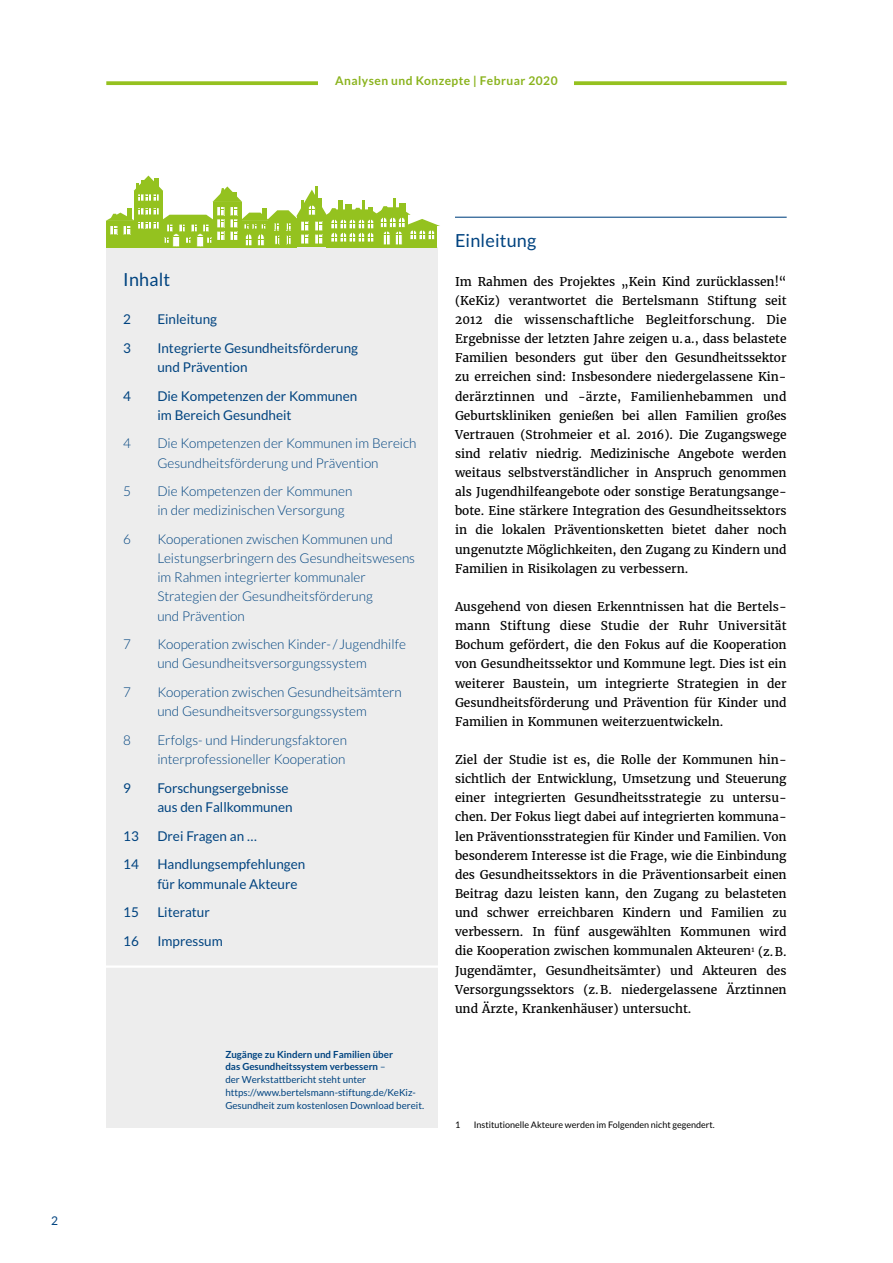
<style>
.page{position:relative;width:893px;height:1263px;background:#fff}
.page>*{position:absolute;margin:0;border:0;box-sizing:border-box;transform-origin:0 0}
.t1{font:18px "Lato";letter-spacing:.01em;color:#004380}
.t2{font:300 13.5px/19.2px "Lato";color:#004380}
.t3{font:13.5px/19.2px "Lato";color:#004380}
.t4{font:12px/19.2px "Merriweather";color:#000;text-align:justify}
.t5{font:700 12px "Lato";letter-spacing:.04em;color:#8ab31d}
.t6{font:12px "Lato";color:#004380}
.t7{font:9.75px/12.8px "Lato";color:#004380}
.t8{font:9px "Lato";color:#000}
.s1{font-weight:700}
</style>
<div class="page">
<svg style="left:106px;top:81px;width:681px;height:4px;background:#9dc530"></svg>
<div style="left:319px;top:67px;width:255px;height:18px;background:#fff"></div>
<div style="left:106px;top:247px;width:332px;height:881px;background:#ededed"></div>
<hr style="left:455px;top:217px;width:332px;height:1px;background:#004380">
<svg style="left:106px;top:176px;width:334px;height:71px"></svg>
<hr style="left:97px;top:965px;width:346px;height:3px;background:#fff">
<p class="t6" style="left:51px;top:1214px;width:8px">2</p>
<p class="t5" style="left:335px;top:74px;width:224px">Analysen und Konzepte | Februar 2020</p>
<h1 class="t1" style="left:123px;top:269px;width:48px">Inhalt</h1>
<p class="t3" style="left:123px;top:309px;width:9px">2</p>
<p class="t3" style="left:157px;top:309px;width:61px">Einleitung</p>
<p class="t3" style="left:123px;top:338px;width:9px">3</p>
<p class="t3" style="left:157px;top:338px;width:202px">Integrierte Gesundheitsförderung und Prävention</p>
<p class="t3" style="left:123px;top:386px;width:9px">4</p>
<p class="t3" style="left:157px;top:386px;width:202px">Die Kompetenzen der Kommunen im Bereich Gesundheit</p>
<p class="t2" style="left:123px;top:434px;width:9px">4</p>
<p class="t2" style="left:157px;top:434px;width:261px">Die Kompetenzen der Kommunen im Bereich<br>Gesundheitsförderung und Prävention</p>
<p class="t2" style="left:123px;top:482px;width:9px">5</p>
<p class="t2" style="left:157px;top:482px;width:197px">Die Kompetenzen der Kommunen in der medizinischen Versorgung</p>
<p class="t2" style="left:123px;top:530px;width:9px">6</p>
<p class="t2" style="left:157px;top:530px;width:259px">Kooperationen zwischen Kommunen und Leistungserbringern des Gesundheitswesens im Rahmen integrierter kommunaler Strategien der Gesundheitsförderung<br>und Prävention</p>
<p class="t2" style="left:123px;top:635px;width:9px">7</p>
<p class="t2" style="left:157px;top:635px;width:250px">Kooperation zwischen Kinder-/ Jugendhilfe und Gesundheitsversorgungssystem</p>
<p class="t2" style="left:123px;top:683px;width:9px">7</p>
<p class="t2" style="left:157px;top:683px;width:246px">Kooperation zwischen Gesundheitsämtern und Gesundheitsversorgungssystem</p>
<p class="t2" style="left:123px;top:731px;width:9px">8</p>
<p class="t2" style="left:157px;top:731px;width:191px">Erfolgs- und Hinderungsfaktoren interprofessioneller Kooperation</p>
<p class="t3" style="left:123px;top:778px;width:9px">9</p>
<p class="t3" style="left:157px;top:778px;width:137px">Forschungsergebnisse aus den Fallkommunen</p>
<p class="t3" style="left:123px;top:826px;width:17px">13</p>
<p class="t3" style="left:157px;top:826px;width:101px">Drei Fragen an …</p>
<p class="t3" style="left:123px;top:855px;width:17px">14</p>
<p class="t3" style="left:157px;top:855px;width:150px">Handlungsempfehlungen für kommunale Akteure</p>
<p class="t3" style="left:123px;top:903px;width:17px">15</p>
<p class="t3" style="left:157px;top:903px;width:54px">Literatur</p>
<p class="t3" style="left:123px;top:931px;width:17px">16</p>
<p class="t3" style="left:157px;top:931px;width:67px">Impressum</p>
<p class="t7" style="left:225px;top:1048px;width:200px"><span class="s1">Zugänge zu Kindern und Familien über<br>das Gesundheitssystem verbessern</span> –<br>der Werkstattbericht steht unter https://www.bertelsmann-stiftung.de/KeKiz-Gesundheit zum kostenlosen Download bereit.</p>
<h1 class="t1" style="left:455px;top:231px;width:83px">Einleitung</h1>
<p class="t4" style="left:455px;top:272px;width:333px;text-align:left">Im Rahmen des Projektes „Kein Kind zurücklassen!“ (KeKiz) verantwortet die Bertelsmann Stiftung seit 2012 die wissenschaftliche Begleitforschung. Die Ergebnisse der letzten Jahre zeigen u.a., dass belastete Familien besonders gut über den Gesundheitssektor zu erreichen sind: Insbesondere niedergelassene Kin&shy;derärztinnen und -ärzte, Familienhebammen und Geburtskliniken genießen bei allen Familien großes Vertrauen (Strohmeier et al. 2016). Die Zugangswege sind relativ niedrig. Medizinische Angebote werden weitaus selbstverständlicher in Anspruch genommen als Jugendhilfeangebote oder sonstige Beratungsange&shy;bote. Eine stärkere Integration des Gesundheitssektors in die lokalen Präventionsketten bietet daher noch ungenutzte Möglichkeiten, den Zugang zu Kindern und Familien in Risikolagen zu verbessern.</p>
<p class="t4" style="left:455px;top:597px;width:333px">Ausgehend von diesen Erkenntnissen hat die Bertels&shy;mann Stiftung diese Studie der Ruhr Universität Bochum gefördert, die den Fokus auf die Kooperation von Gesundheitssektor und Kommune legt. Dies ist ein weiterer Baustein, um integrierte Strategien in der Gesundheitsförderung und Prävention für Kinder und Familien in Kommunen weiterzuentwickeln.</p>
<p class="t4" style="left:455px;top:750px;width:333px">Ziel der Studie ist es, die Rolle der Kommunen hin&shy;sichtlich der Entwicklung, Umsetzung und Steuerung einer integrierten Gesundheitsstrategie zu untersu&shy;chen. Der Fokus liegt dabei auf integrierten kommuna&shy;len Präventionsstrategien für Kinder und Familien. Von besonderem Interesse ist die Frage, wie die Einbindung des Gesundheitssektors in die Präventionsarbeit einen Beitrag dazu leisten kann, den Zugang zu belasteten und schwer erreichbaren Kindern und Familien zu verbessern. In fünf ausgewählten Kommunen wird die Kooperation zwischen kommunalen Akteuren<sup>1</sup> (z.B.<br>Jugendämter, Gesundheitsämter) und Akteuren des Versorgungssektors (z.B. niedergelassene Ärztinnen und Ärzte, Krankenhäuser) untersucht.</p>
<p class="t8" style="left:455px;top:1119px;width:7px">1</p>
<p class="t8" style="left:474px;top:1119px;width:243px">Institutionelle Akteure werden im Folgenden nicht gegendert.</p>
</div>
